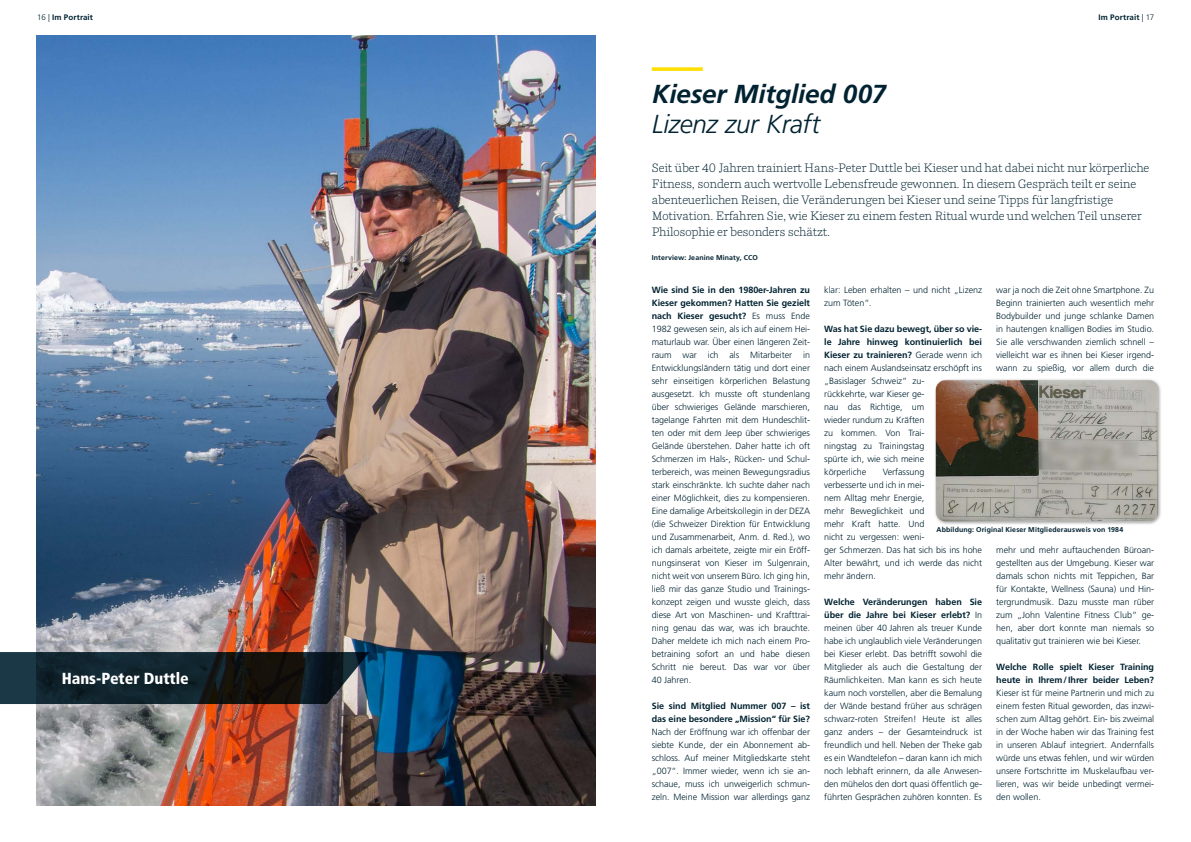
<style>
.page{position:relative;width:1191px;height:842px;background:#fff}
.page>*{position:absolute;margin:0;border:0;box-sizing:border-box;transform-origin:0 0}
.t1{font:italic 700 26px "Frutiger LT Std";letter-spacing:-.005em;color:#002231}
.t2{font:italic 300 26px "Frutiger LT Std";letter-spacing:-.02em;color:#002231}
.t3{font:900 condensed 16px "Frutiger LT Std";color:#fff}
.t4{font:300 12px/16px "Parry Pro";letter-spacing:-.01em;color:#002231}
.t5{font:300 9px/13px "Frutiger LT Std";letter-spacing:-.005em;color:#002231;text-align:justify}
.t6{font:700 9px/13px "Frutiger LT Std";letter-spacing:-.005em;color:#002231}
.t7{font:700 8px "Frutiger LT Std";letter-spacing:.01em;color:#002231}
.t8{font:700 7px "Frutiger LT Std";letter-spacing:.02em;color:#002231}
.s1{font-weight:300}
.s2{font-weight:700}
</style>
<div class="page">
<img style="left:37px;top:36px;width:558px;height:769px">
<svg style="left:0;top:652px;width:369px;height:52px;background:#18262d"></svg>
<svg style="left:652px;top:67px;width:51px;height:4px"></svg>
<div style="left:933px;top:378px;width:229px;height:147px;background:#000;opacity:.35"></div>
<img style="left:935px;top:380px;width:223px;height:141px">
<p class="t7" style="left:37px;top:12px;width:57px"><span class="s1">16 |</span> Im Portrait</p>
<h2 class="t3" style="left:62px;top:669px;width:129px">Hans-Peter Duttle</h2>
<h1 class="t1" style="left:652px;top:79px;width:235px">Kieser Mitglied 007</h1>
<h1 class="t2" style="left:652px;top:109px;width:169px">Lizenz zur Kraft</h1>
<p class="t7" style="left:1098px;top:12px;width:57px">Im Portrait <span class="s1">| 17</span></p>
<p class="t4" style="left:652px;top:160px;width:499px">Seit über 40 Jahren trainiert Hans-Peter Duttle bei Kieser und hat dabei nicht nur körperliche Fitness, sondern auch wertvolle Lebensfreude gewonnen. In diesem Gespräch teilt er seine abenteuerlichen Reisen, die Veränderungen bei Kieser und seine Tipps für langfristige Motivation. Erfahren Sie, wie Kieser zu einem festen Ritual wurde und welchen Teil unserer Philosophie er besonders schätzt.</p>
<p class="t8" style="left:652px;top:254px;width:108px">Interview: Jeanine Minaty, CCO</p>
<p class="t5" style="left:652px;top:283px;width:160px"><span class="s2">Wie sind Sie in den 1980er-Jahren zu Kieser gekommen? Hatten Sie gezielt nach Kieser gesucht?</span> Es muss Ende 1982 gewesen sein, als ich auf einem Hei&shy;maturlaub war. Über einen längeren Zeit&shy;raum war ich als Mitarbeiter in Entwicklungsländern tätig und dort einer sehr einseitigen körperlichen Belastung ausgesetzt. Ich musste oft stundenlang über schwieriges Gelände marschieren, tagelange Fahrten mit dem Hundeschlit&shy;ten oder mit dem Jeep über schwieriges Gelände überstehen. Daher hatte ich oft Schmerzen im Hals-, Rücken- und Schul&shy;terbereich, was meinen Bewegungsradius stark einschränkte. Ich suchte daher nach einer Möglichkeit, dies zu kompensieren.<br>Eine damalige Arbeitskollegin in der DEZA (die Schweizer Direktion für Entwicklung und Zusammenarbeit, Anm. d. Red.), wo ich damals arbeitete, zeigte mir ein Eröff&shy;nungsinserat von Kieser im Sulgenrain, nicht weit von unserem Büro. Ich ging hin, ließ mir das ganze Studio und Trainings&shy;konzept zeigen und wusste gleich, dass diese Art von Maschinen- und Krafttrai&shy;ning genau das war, was ich brauchte.<br>Daher meldete ich mich nach einem Pro&shy;betraining sofort an und habe diesen Schritt nie bereut. Das war vor über 40 Jahren.</p>
<p class="t6" style="left:652px;top:699px;width:160px">Sie sind Mitglied Nummer 007 – ist das eine besondere „Mission“ für Sie?</p>
<p class="t5" style="left:652px;top:725px;width:160px">Nach der Eröffnung war ich offenbar der siebte Kunde, der ein Abonnement ab&shy;schloss. Auf meiner Mitgliedskarte steht „007“. Immer wieder, wenn ich sie an&shy;schaue, muss ich unweigerlich schmun&shy;zeln. Meine Mission war allerdings ganz</p>
<p class="t5" style="left:996px;top:283px;width:159px">war ja noch die Zeit ohne Smartphone. Zu Beginn trainierten auch wesentlich mehr Bodybuilder und junge schlanke Damen in hautengen knalligen Bodies im Studio.<br>Sie alle verschwanden ziemlich schnell – vielleicht war es ihnen bei Kieser irgend&shy;wann zu spießig, vor allem durch die</p>
<p class="t5" style="left:824px;top:284px;width:159px">klar: Leben erhalten – und nicht „Lizenz zum Töten“.</p>
<p class="t5" style="left:824px;top:323px;width:159px;text-align:left"><span class="s2">Was hat Sie dazu bewegt, über so vie&shy;le Jahre hinweg kontinuierlich bei<br>Kieser zu trainieren?</span> Gerade wenn ich nach einem Auslandseinsatz erschöpft ins „Basislager Schweiz“ zu-<br>rückkehrte, war Kieser ge-<br>nau das Richtige, um<br>wieder rundum zu Kräften<br>zu kommen. Von Trai-<br>ningstag zu Trainingstag<br>spürte ich, wie sich meine<br>körperliche</p>
<p class="t5" style="left:824px;top:466px;width:159px;text-align:left;text-indent:59px">Verfassung<br>verbesserte und ich in mei-<br>nem Alltag mehr Energie,<br>mehr Beweglichkeit und<br>mehr Kraft hatte. Und<br>nicht zu vergessen: weni-<br>ger Schmerzen. Das hat sich bis ins hohe<br>Alter bewährt, und ich werde das nicht mehr ändern.</p>
<p class="t5" style="left:824px;top:595px;width:159px"><span class="s2">Welche Veränderungen haben Sie über die Jahre bei Kieser erlebt?</span> In meinen über 40 Jahren als treuer Kunde habe ich unglaublich viele Veränderungen bei Kieser erlebt. Das betrifft sowohl die Mitglieder als auch die Gestaltung der Räumlichkeiten. Man kann es sich heute kaum noch vorstellen, aber die Bemalung der Wände bestand früher aus schrägen schwarz-roten Streifen! Heute ist alles ganz anders – der Gesamteindruck ist freundlich und hell. Neben der Theke gab es ein Wandtelefon – daran kann ich mich noch lebhaft erinnern, da alle Anwesen&shy;den mühelos den dort quasi öffentlich ge&shy;führten Gesprächen zuhören konnten. Es</p>
<p class="t8" style="left:936px;top:526px;width:188px">Abbildung: Original Kieser Mitgliederausweis von 1984</p>
<p class="t5" style="left:996px;top:543px;width:159px">mehr und mehr auftauchenden Büroan&shy;gestellten aus der Umgebung. Kieser war damals schon nichts mit Teppichen, Bar für Kontakte, Wellness (Sauna) und Hin&shy;tergrundmusik. Dazu musste man rüber zum „John Valentine Fitness Club“ ge&shy;hen, aber dort konnte man niemals so qualitativ gut trainieren wie bei Kieser.</p>
<p class="t6" style="left:996px;top:660px;width:159px">Welche Rolle spielt Kieser Training heute in Ihrem/Ihrer beider Leben?</p>
<p class="t5" style="left:996px;top:686px;width:159px">Kieser ist für meine Partnerin und mich zu einem festen Ritual geworden, das inzwi&shy;schen zum Alltag gehört. Ein- bis zweimal in der Woche haben wir das Training fest in unseren Ablauf integriert. Andernfalls würde uns etwas fehlen, und wir würden unsere Fortschritte im Muskelaufbau ver&shy;lieren, was wir beide unbedingt vermei&shy;den wollen.</p>
</div>
